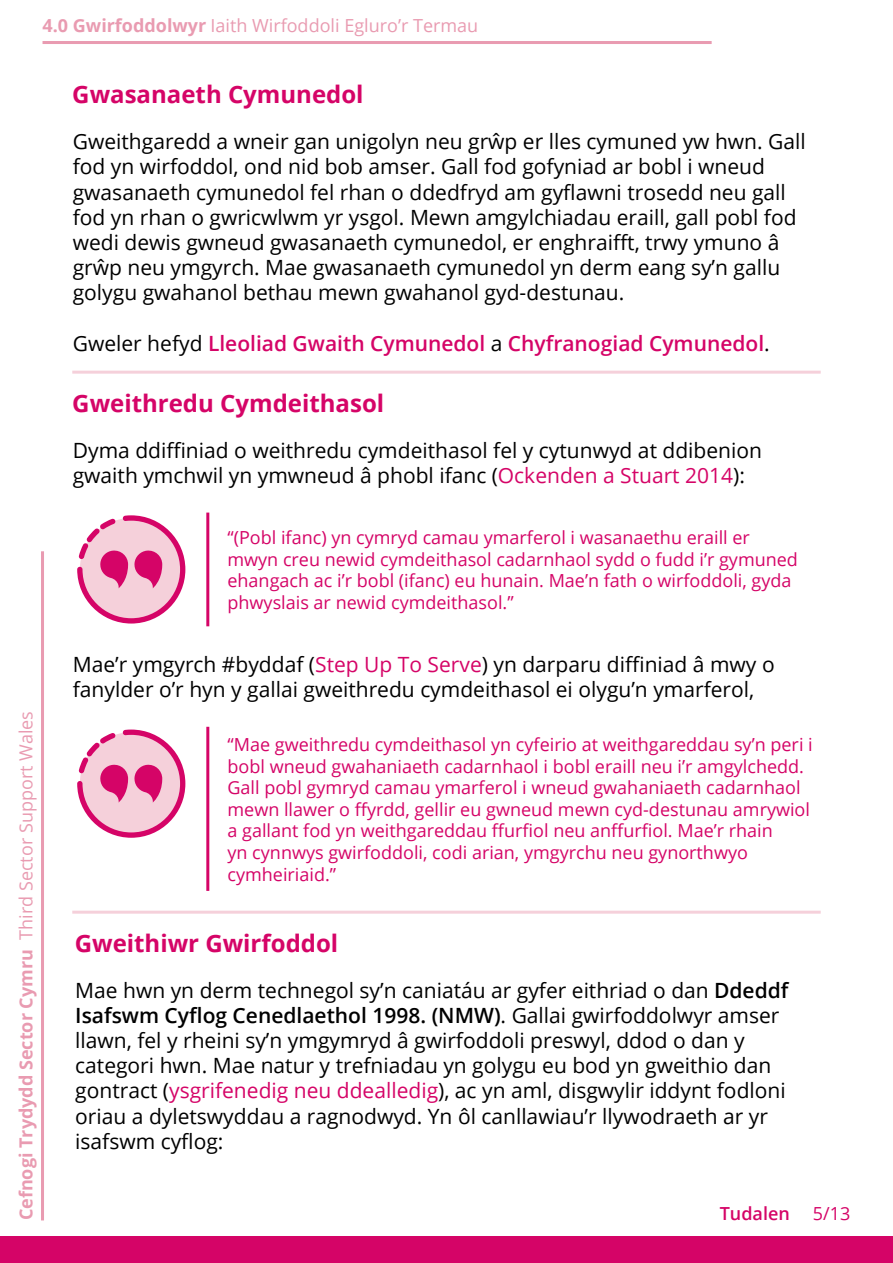
<style>
.page{position:relative;width:893px;height:1263px;background:#fff}
.page>*{position:absolute;margin:0;border:0;box-sizing:border-box;transform-origin:0 0}
.Paragraph-16-Semibol{font:700 24px "Open Sans";color:#d50467}
.Paragraph-Standard{font:21px/25.2px "Open Sans";color:#000}
.Paragraph-Standard-2{font:600 21px "Open Sans";color:#d50467}
.t1{font:18px/21.6px "Open Sans";color:#d50467}
.t2{font:700 18px "Open Sans";color:#e99bb1}
.t3{font:18px "Open Sans";color:#e99bb1}
.t4{font:600 18px "Open Sans";color:#d50467}
.s1{font-weight:700}
.s2{font-weight:400;color:#000}
.s3{color:#d50467}
.s4{font-weight:400}
.s5{font-weight:600}
</style>
<div class="page">
<hr style="left:43px;top:41px;width:669px;height:3px;background:#e99bb1">
<div style="left:0;top:1236px;width:893px;height:27px;background:#d50467"></div>
<hr style="left:41px;top:551px;width:3px;height:669px;background:#e99bb1">
<hr style="left:72px;top:371px;width:749px;height:3px;background:#f5d0da">
<hr style="left:206px;top:513px;width:3px;height:113px;background:#d50467">
<svg style="left:77px;top:515px;width:108px;height:108px"></svg>
<hr style="left:206px;top:727px;width:3px;height:164px;background:#d50467">
<svg style="left:77px;top:729px;width:108px;height:109px"></svg>
<hr style="left:72px;top:911px;width:749px;height:3px;background:#f5d0da">
<p class="t3" style="left:43px;top:13px;width:437px"><span class="s1">4.0 Gwirfoddolwyr</span> Iaith Wirfoddoli Egluro’r Termau</p>
<p class="Paragraph-16-Semibol" style="left:72px;top:78px;width:293px">Gwasanaeth Cymunedol</p>
<p class="Paragraph-Standard" style="left:73px;top:128px;width:734px">Gweithgaredd a wneir gan unigolyn neu grŵp er lles cymuned yw hwn. Gall fod yn wirfoddol, ond nid bob amser. Gall fod gofyniad ar bobl i wneud gwasanaeth cymunedol fel rhan o ddedfryd am gyflawni trosedd neu gall fod yn rhan o gwricwlwm yr ysgol. Mewn amgylchiadau eraill, gall pobl fod wedi dewis gwneud gwasanaeth cymunedol, er enghraifft, trwy ymuno â grŵp neu ymgyrch. Mae gwasanaeth cymunedol yn derm eang sy’n gallu golygu gwahanol bethau mewn gwahanol gyd-destunau.</p>
<p class="Paragraph-Standard-2" style="left:73px;top:329px;width:698px"><span class="s2">Gweler hefyd</span> Lleoliad Gwaith Cymunedol <span class="s2">a</span> Chyfranogiad Cymunedol<span class="s2">.</span></p>
<p class="Paragraph-16-Semibol" style="left:72px;top:386px;width:313px">Gweithredu Cymdeithasol</p>
<p class="Paragraph-Standard" style="left:73px;top:437px;width:691px">Dyma ddiffiniad o weithredu cymdeithasol fel y cytunwyd at ddibenion gwaith ymchwil yn ymwneud â phobl ifanc (<span class="s3">Ockenden a Stuart 2014</span>):</p>
<p class="t2" style="left:13px;top:1220px;width:511px;rotate:-90deg">Cefnogi Trydydd Sector Cymru <span class="s4">Third Sector Support Wales</span></p>
<p class="t1" style="left:227px;top:526px;width:572px">“(Pobl ifanc) yn cymryd camau ymarferol i wasanaethu eraill er mwyn creu newid cymdeithasol cadarnhaol sydd o fudd i’r gymuned ehangach ac i’r bobl (ifanc) eu hunain. Mae’n fath o wirfoddoli, gyda phwyslais ar newid cymdeithasol.”</p>
<p class="Paragraph-Standard" style="left:73px;top:651px;width:703px">Mae’r ymgyrch #byddaf (<span class="s3">Step Up To Serve</span>) yn darparu diffiniad â mwy o fanylder o’r hyn y gallai gweithredu cymdeithasol ei olygu’n ymarferol,</p>
<p class="t1" style="left:227px;top:733px;width:587px">“Mae gweithredu cymdeithasol yn cyfeirio at weithgareddau sy’n peri i bobl wneud gwahaniaeth cadarnhaol i bobl eraill neu i’r amgylchedd.<br>Gall pobl gymryd camau ymarferol i wneud gwahaniaeth cadarnhaol mewn llawer o ffyrdd, gellir eu gwneud mewn cyd-destunau amrywiol a gallant fod yn weithgareddau ffurfiol neu anffurfiol. Mae’r rhain<br>yn cynnwys gwirfoddoli, codi arian, ymgyrchu neu gynorthwyo cymheiriaid.”</p>
<p class="Paragraph-16-Semibol" style="left:75px;top:926px;width:265px">Gweithiwr Gwirfoddol</p>
<p class="Paragraph-Standard" style="left:75px;top:977px;width:715px">Mae hwn yn derm technegol sy’n caniatáu ar gyfer eithriad o dan <span class="s5">Ddeddf Isafswm Cyflog Cenedlaethol 1998. (NMW)</span>. Gallai gwirfoddolwyr amser llawn, fel y rheini sy’n ymgymryd â gwirfoddoli preswyl, ddod o dan y categori hwn. Mae natur y trefniadau yn golygu eu bod yn gweithio dan gontract (<span class="s3">ysgrifenedig neu ddealledig</span>), ac yn aml, disgwylir iddynt fodloni oriau a dyletswyddau a ragnodwyd. Yn ôl canllawiau’r llywodraeth ar yr isafswm cyflog:</p>
<p class="t4" style="left:720px;top:1201px;width:72px">Tudalen</p>
<p class="t1" style="left:813px;top:1203px;width:39px">5/13</p>
</div>
